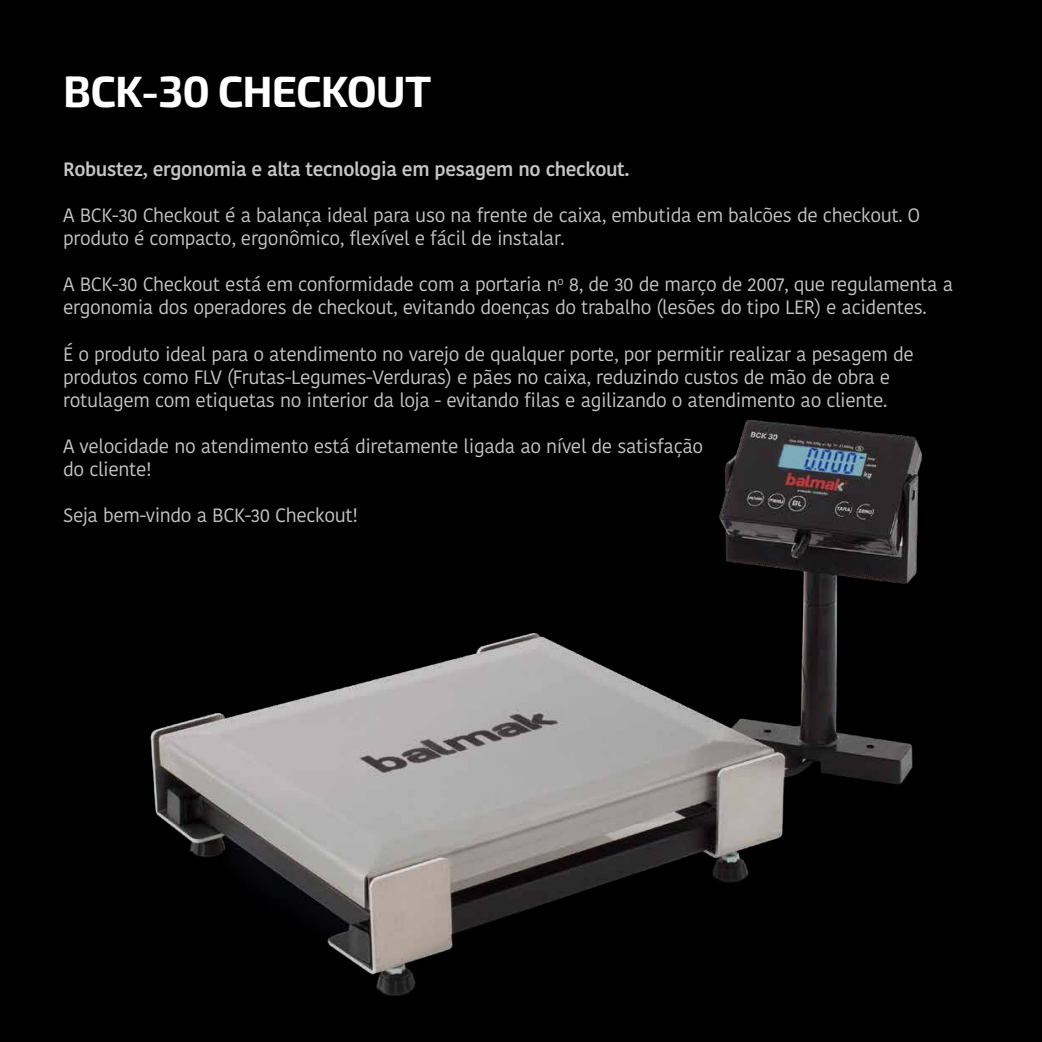
<style>
.page{position:relative;width:1042px;height:1042px;background:#000}
.page>*{position:absolute;margin:0;border:0;box-sizing:border-box;transform-origin:0 0}
.t1{font:700 43.75px "Exo 2";letter-spacing:-.02em;color:#fff}
.t2{font:19.25px/23.1px "Kohinoor Telugu";letter-spacing:-.02em;color:#c6c6c6}
.t3{font:600 19.25px "Kohinoor Telugu";letter-spacing:-.02em;color:#c6c6c6}
</style>
<div class="page">
<img style="left:150px;top:419px;width:773px;height:577px">
<h1 class="t1" style="left:63px;top:59px;width:370px">BCK-30 CHECKOUT</h1>
<p class="t3" style="left:63px;top:158px;width:568px">Robustez, ergonomia e alta tecnologia em pesagem no checkout.</p>
<p class="t2" style="left:63px;top:204px;width:858px">A BCK-30 Checkout é a balança ideal para uso na frente de caixa, embutida em balcões de checkout. O produto é compacto, ergonômico, flexível e fácil de instalar.</p>
<p class="t2" style="left:63px;top:273px;width:891px">A BCK-30 Checkout está em conformidade com a portaria n<sup>o</sup> 8, de 30 de março de 2007, que regulamenta a ergonomia dos operadores de checkout, evitando doenças do trabalho (lesões do tipo LER) e acidentes.</p>
<p class="t2" style="left:63px;top:342px;width:852px">É o produto ideal para o atendimento no varejo de qualquer porte, por permitir realizar a pesagem de produtos como FLV (Frutas-Legumes-Verduras) e pães no caixa, reduzindo custos de mão de obra e rotulagem com etiquetas no interior da loja - evitando filas e agilizando o atendimento ao cliente.</p>
<p class="t2" style="left:63px;top:435px;width:641px">A velocidade no atendimento está diretamente ligada ao nível de satisfação do cliente!</p>
<p class="t2" style="left:63px;top:504px;width:296px">Seja bem-vindo a BCK-30 Checkout!</p>
</div>
